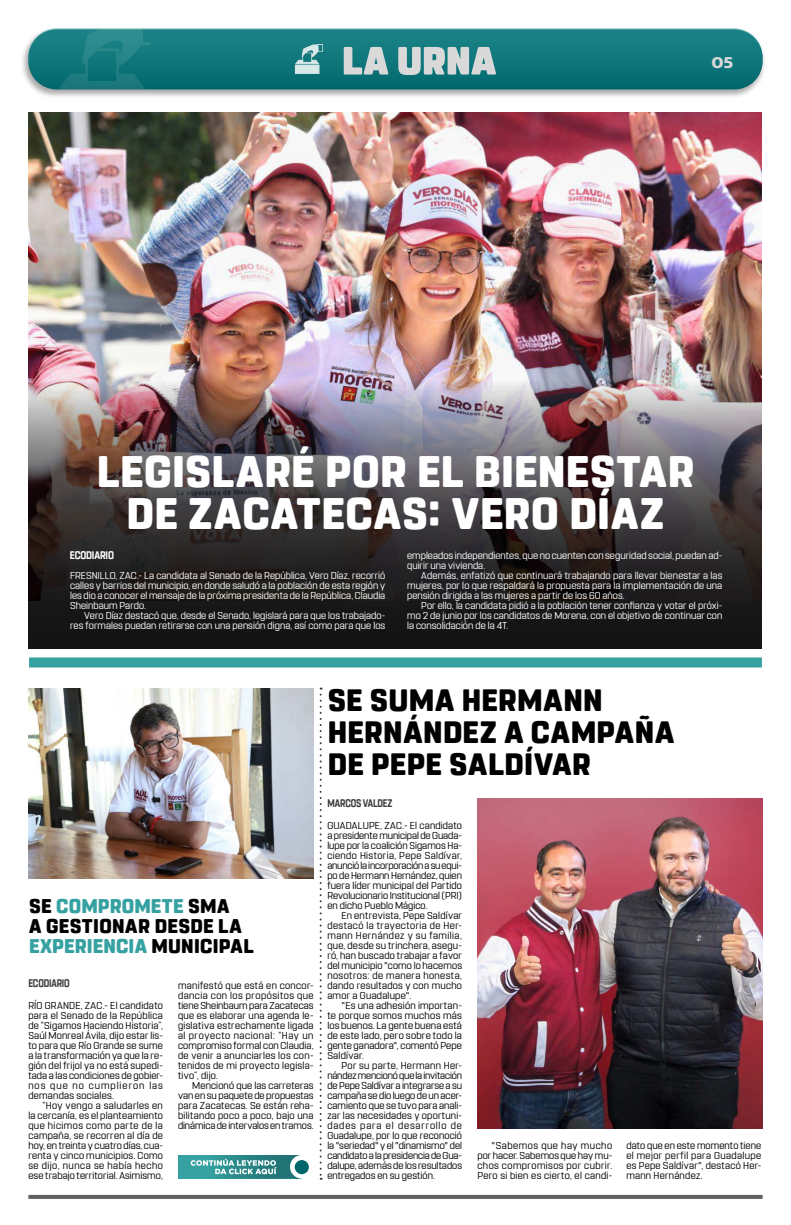
<style>
.page{position:relative;width:791px;height:1225px;background:#fff}
.page>*{position:absolute;margin:0;border:0;box-sizing:border-box;transform-origin:0 0}
.t1{font:800 44px/42px "Rohn Rounded";letter-spacing:.015em;color:#fff;text-align:center}
.t2{font:800 30.8px/32px "Rohn Rounded";letter-spacing:.015em;color:#000}
.t3{font:800 19.8px/20px "Rohn Rounded";letter-spacing:.01em;color:#000}
.t4{font:700 16.9px "Concord";color:#d9d9d9}
.t5{font:700 11px "Rohn Rounded";letter-spacing:-.015em;color:#3d3d3d;scale:.82 1}
.t6{font:700 11px "Rohn Rounded";letter-spacing:-.015em;color:#fff;scale:.87 1}
.t7{font:10px/10px "Rohn Rounded";letter-spacing:.025em;color:#000;text-align:justify}
.t8{font:10px/10px "Rohn Rounded";letter-spacing:.005em;color:#fff;text-align:justify}
.s1{color:#36a1a1}
</style>
<div class="page">
<svg style="left:28px;top:1194px;width:735px;height:4px;fill:#616161"></svg>
<div style="left:20px;top:27px;width:746px;height:72px;background:#000;opacity:.35"></div>
<div style="left:28px;top:28px;width:735px;height:60px;background:linear-gradient(to bottom,#1e8789,#03696e);border-radius:28px"></div>
<img style="left:56px;top:29px;width:93px;height:60px">
<svg style="left:344px;top:47px;width:152px;height:28px;background:#92b6b8"></svg>
<img style="left:295px;top:43px;width:30px;height:30px">
<div style="left:29px;top:657px;width:733px;height:10px;background:#36a1a1"></div>
<img style="left:28px;top:112px;width:733px;height:268px">
<img style="left:28px;top:382px;width:734px;height:267px">
<div style="left:29px;top:380px;width:733px;height:268px;border:1px solid #000"></div>
<img style="left:477px;top:798px;width:286px;height:330px">
<svg style="left:320px;top:687px;width:2px;height:492px"></svg>
<img style="left:28px;top:689px;width:286px;height:190px">
<div style="left:178px;top:1154px;width:123px;height:24px;background:#36a1a1"></div>
<svg style="left:191px;top:1155px;width:118px;height:23px"></svg>
<h3 class="t4" style="left:711px;top:52px;width:23px">05</h3>
<h1 class="t1" style="left:97px;top:451px;width:599px">LEGISLARÉ POR EL BIENESTAR<br>DE ZACATECAS: VERO DÍAZ</h1>
<p class="t6" style="left:70px;top:548px;width:52px">ECODIARIO</p>
<p class="t8" style="left:407px;top:550px;width:317px">empleados independientes, que no cuenten con seguridad social, puedan ad&shy;quirir una vivienda.</p>
<p class="t8" style="left:407px;top:570px;width:317px;text-indent:14px">Además, enfatizó que continuará trabajando para llevar bienestar a las mujeres, por lo que respaldará la propuesta para la implementación de una pensión dirigida a las mujeres a partir de los 60 años.</p>
<p class="t8" style="left:407px;top:600px;width:317px;text-indent:14px">Por ello, la candidata pidió a la población tener confianza y votar el próxi&shy;mo 2 de junio por los candidatos de Morena, con el objetivo de continuar con la consolidación de la 4T.</p>
<p class="t8" style="left:70px;top:570px;width:317px">FRESNILLO, ZAC.- La candidata al Senado de la República, Vero Díaz, recorrió calles y barrios del municipio, en donde saludó a la población de esta región y les dio a conocer el mensaje de la próxima presidenta de la República, Claudia Sheinbaum Pardo.</p>
<p class="t8" style="left:70px;top:610px;width:317px;text-align:right">Vero Díaz destacó que, desde el Senado, legislará para que los trabajado&shy;res formales puedan retirarse con una pensión digna, así como para que los</p>
<h2 class="t2" style="left:328px;top:684px;width:348px">SE SUMA HERMANN<br>HERNÁNDEZ A CAMPAÑA<br>DE PEPE SALDÍVAR</h2>
<h3 class="t3" style="left:29px;top:896px;width:226px">SE <span class="s1">COMPROMETE</span> SMA<br>A GESTIONAR DESDE LA<br><span class="s1">EXPERIENCIA</span> MUNICIPAL</h3>
<p class="t7" style="left:178px;top:980px;width:137px">manifestó que está en concor&shy;dancia con los propósitos que tiene Sheinbaum para Zacatecas que es elaborar una agenda le&shy;gislativa estrechamente ligada al proyecto nacional: “Hay un compromiso formal con Claudia, de venir a anunciarles los con&shy;tenidos de mi proyecto legisla&shy;tivo”, dijo.</p>
<p class="t7" style="left:178px;top:1080px;width:137px;text-indent:14px">Mencionó que las carreteras van en su paquete de propuestas para Zacatecas. Se están reha&shy;bilitando poco a poco, bajo una dinámica de intervalos en tramos.</p>
<p class="t5" style="left:28px;top:976px;width:52px">ECODIARIO</p>
<p class="t7" style="left:28px;top:1000px;width:136px">RÍO GRANDE, ZAC.- El candidato para el Senado de la República de “Sigamos Haciendo Historia”, Saúl Monreal Ávila, dijo estar lis&shy;to para que Río Grande se sume a la transformación ya que la re&shy;gión del frijol ya no está supedi&shy;tada a las condiciones de gobier&shy;nos que no cumplieron las demandas sociales.</p>
<p class="t7" style="left:28px;top:1100px;width:136px;text-indent:14px">“Hoy vengo a saludarles en la cercanía, es el planteamiento que hicimos como parte de la campaña, se recorren al día de hoy, en treinta y cuatro días, cua&shy;renta y cinco municipios. Como se dijo, nunca se había hecho ese trabajo territorial. Asimismo,</p>
<p class="t5" style="left:327px;top:796px;width:81px">MARCOS VALDEZ</p>
<p class="t7" style="left:327px;top:820px;width:136px">GUADALUPE, ZAC.- El candidato a presidente municipal de Guada&shy;lupe por la coalición Sigamos Ha&shy;ciendo Historia, Pepe Saldívar, anunció la incorporación a su equi&shy;po de Hermann Hernández, quien fuera líder municipal del Partido Revolucionario Institucional (PRI) en dicho Pueblo Mágico.</p>
<p class="t7" style="left:327px;top:910px;width:136px;text-indent:14px">En entrevista, Pepe Saldívar destacó la trayectoria de Her&shy;mann Hernández y su familia, que, desde su trinchera, asegu&shy;ró, han buscado trabajar a favor del municipio "como lo hacemos nosotros: de manera honesta, dando resultados y con mucho amor a Guadalupe".</p>
<p class="t7" style="left:327px;top:1000px;width:136px;text-indent:14px">"Es una adhesión importan&shy;te porque somos muchos más los buenos. La gente buena está de este lado, pero sobre todo la gente ganadora", comentó Pepe Saldívar.</p>
<p class="t7" style="left:327px;top:1060px;width:136px;text-indent:14px">Por su parte, Hermann Her&shy;nández mencionó que la invitación de Pepe Saldívar a integrarse a su campaña se dio luego de un acer&shy;camiento que se tuvo para anali&shy;zar las necesidades y oportuni&shy;dades para el desarrollo de Guadalupe, por lo que reconoció la "seriedad" y el "dinamismo" del candidato a la presidencia de Gua&shy;dalupe, además de los resultados entregados en su gestión.</p>
<p class="t7" style="left:477px;top:1140px;width:136px;text-indent:14px">"Sabemos que hay mucho por hacer. Sabemos que hay mu&shy;chos compromisos por cubrir.<br>Pero si bien es cierto, el candi-</p>
<p class="t7" style="left:626px;top:1140px;width:136px">dato que en este momento tiene el mejor perfil para Guadalupe es Pepe Saldívar", destacó Her&shy;mann Hernández.</p>
</div>
